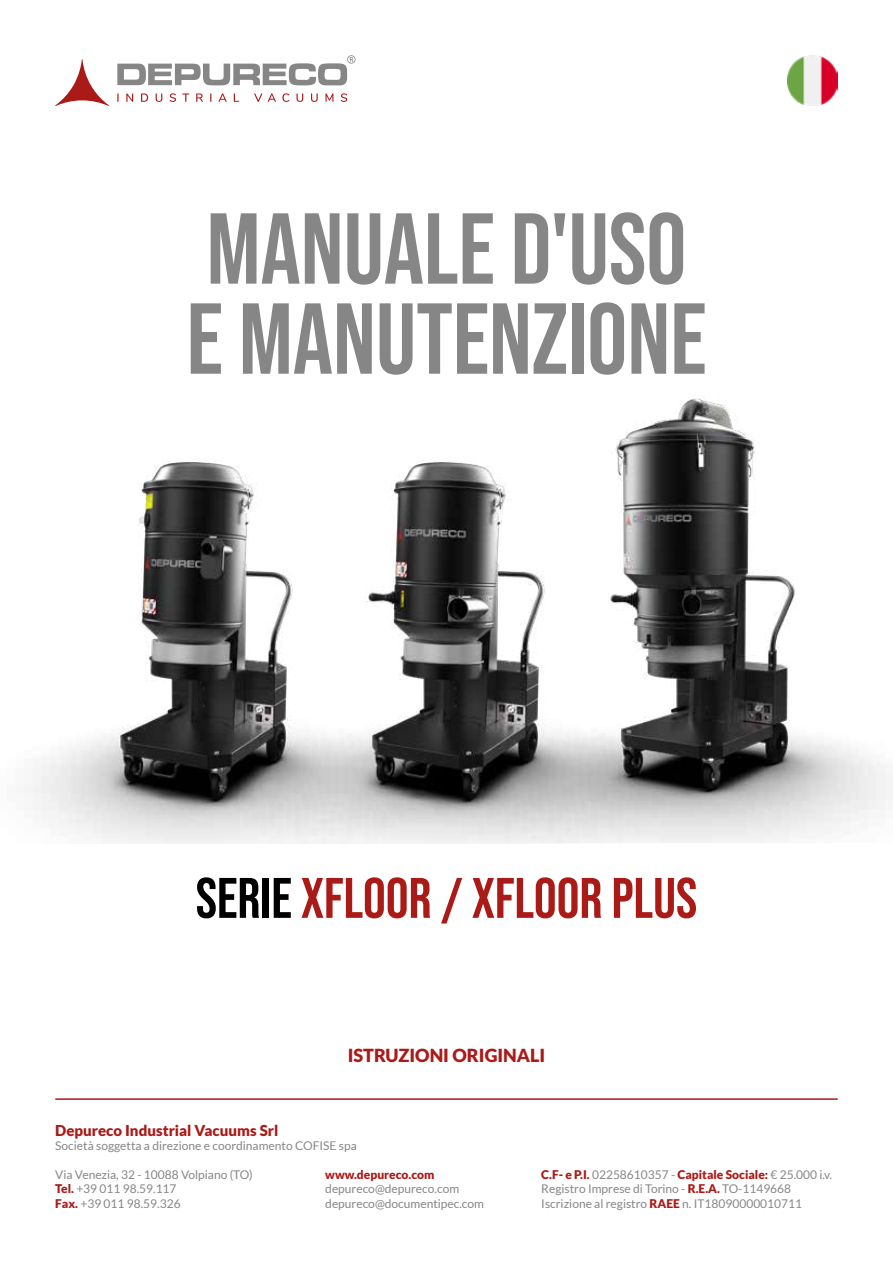
<style>
.page{position:relative;width:893px;height:1263px;background:#fff}
.page>*{position:absolute;margin:0;border:0;box-sizing:border-box;transform-origin:0 0}
.t1{font:700 100.5px/90px "Bebas Neue Pro";color:#868686}
.t2{font:700 57px "Bebas Neue Pro";color:#aa1a17}
.t3{font:900 18px "Lato";color:#ab1a18}
.t4{font:900 15px "Lato";color:#aa1a17}
.t5{font:12px "Lato";color:#868686}
.t6{font:900 12px "Lato";color:#aa1a17}
.s1{color:#000}
.s2{font-weight:400;color:#868686}
.s3{font-weight:900;color:#aa1a17}
</style>
<div class="page">
<img style="left:787px;top:55px;width:51px;height:51px">
<svg style="left:55px;top:59px;width:54px;height:47px"></svg>
<svg style="left:117px;top:93px;width:2px;height:9px"></svg>
<svg style="left:126px;top:93px;width:7px;height:9px"></svg>
<svg style="left:141px;top:93px;width:7px;height:9px"></svg>
<svg style="left:156px;top:93px;width:6px;height:9px"></svg>
<svg style="left:170px;top:93px;width:6px;height:9px"></svg>
<svg style="left:182px;top:93px;width:7px;height:9px"></svg>
<svg style="left:196px;top:93px;width:7px;height:9px"></svg>
<svg style="left:219px;top:93px;width:8px;height:9px"></svg>
<svg style="left:234px;top:93px;width:5px;height:9px"></svg>
<svg style="left:254px;top:93px;width:8px;height:9px"></svg>
<svg style="left:268px;top:93px;width:8px;height:9px"></svg>
<svg style="left:282px;top:93px;width:7px;height:9px"></svg>
<svg style="left:296px;top:93px;width:7px;height:9px"></svg>
<svg style="left:311px;top:93px;width:7px;height:9px"></svg>
<svg style="left:325px;top:93px;width:8px;height:9px"></svg>
<svg style="left:341px;top:93px;width:6px;height:9px"></svg>
<svg style="left:117px;top:55px;width:238px;height:30px"></svg>
<hr style="left:55px;top:1098px;width:783px;height:2px;background:#aa1a17">
<img style="left:25px;top:462px;width:158px;height:382px">
<img style="left:183px;top:462px;width:527px;height:382px">
<img style="left:384px;top:398px;width:509px;height:444px">
<h1 class="t1" style="left:187px;top:202px;width:521px">MANUALE D'USO<br>E MANUTENZIONE</h1>
<h2 class="t2" style="left:196px;top:865px;width:503px"><span class="s1">SERIE</span> XFLOOR / XFLOOR PLUS</h2>
<h3 class="t3" style="left:348px;top:1045px;width:199px">ISTRUZIONI ORIGINALI</h3>
<p class="t4" style="left:55px;top:1121px;width:224px">Depureco Industrial Vacuums Srl</p>
<p class="t5" style="left:55px;top:1139px;width:303px">Società soggetta a direzione e coordinamento COFISE spa</p>
<p class="t5" style="left:55px;top:1168px;width:199px">Via Venezia, 32 - 10088 Volpiano (TO)</p>
<p class="t6" style="left:325px;top:1167px;width:111px">www.depureco.com</p>
<p class="t6" style="left:541px;top:1167px;width:292px">C.F- e P.I. <span class="s2">02258610357 -</span> Capitale Sociale: <span class="s2">€ 25.000 i.v.</span></p>
<p class="t5" style="left:55px;top:1182px;width:123px"><span class="s3">Tel.</span> +39 011 98.59.117</p>
<p class="t5" style="left:325px;top:1182px;width:135px">depureco@depureco.com</p>
<p class="t5" style="left:541px;top:1182px;width:251px">Registro Imprese di Torino - <span class="s3">R.E.A.</span> TO-1149668</p>
<p class="t5" style="left:55px;top:1197px;width:127px"><span class="s3">Fax.</span> +39 011 98.59.326</p>
<p class="t5" style="left:325px;top:1197px;width:160px">depureco@documentipec.com</p>
<p class="t5" style="left:541px;top:1197px;width:262px">Iscrizione al registro <span class="s3">RAEE</span> n. IT18090000010711</p>
</div>
